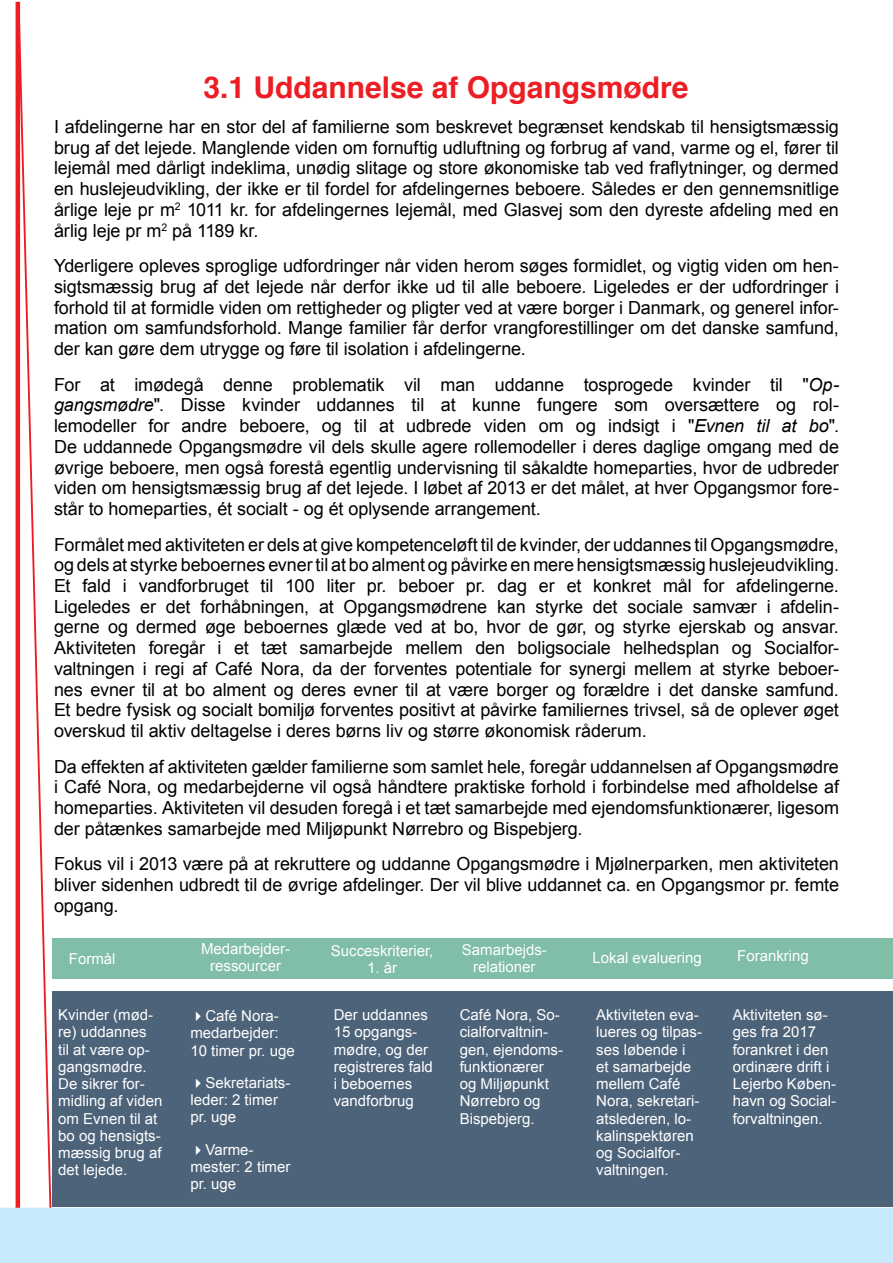
<style>
.page{position:relative;width:893px;height:1263px;background:#fff}
.page>*{position:absolute;margin:0;border:0;box-sizing:border-box;transform-origin:0 0}
.t1{font:700 30px "Helvetica";color:#ed1d24}
.t2{font:18px/20.7px "Arial";letter-spacing:-.005em;color:#000;text-align:justify}
.t3{font:15px/17.2px "Arial";color:#fff}
.s1{font-style:italic}
</style>
<div class="page">
<hr style="left:16px;top:2px;width:4px;height:1259px;background:#ed1d24">
<svg style="left:17px;top:1px;width:37px;height:1207px"></svg>
<div style="left:0;top:1208px;width:893px;height:55px;background:#c7eafc"></div>
<div style="left:53px;top:938px;width:840px;height:40px;background:#80bea7"></div>
<div style="left:53px;top:991px;width:840px;height:216px;background:#4d637a"></div>
<h1 class="t1" style="left:203px;top:63px;width:487px">3.1 Uddannelse af Opgangsmødre</h1>
<p class="t2" style="left:54px;top:117px;width:786px">I afdelingerne har en stor del af familierne som beskrevet begrænset kendskab til hensigtsmæssig brug af det lejede. Manglende viden om fornuftig udluftning og forbrug af vand, varme og el, fører til lejemål med dårligt indeklima, unødig slitage og store økonomiske tab ved fraflytninger, og dermed en huslejeudvikling, der ikke er til fordel for afdelingernes beboere. Således er den gennemsnitlige årlige leje pr m<sup>2</sup> 1011 kr. for afdelingernes lejemål, med Glasvej som den dyreste afdeling med en årlig leje pr m<sup>2</sup> på 1189 kr.</p>
<p class="t2" style="left:54px;top:256px;width:787px">Yderligere opleves sproglige udfordringer når viden herom søges formidlet, og vigtig viden om hen&shy;sigtsmæssig brug af det lejede når derfor ikke ud til alle beboere. Ligeledes er der udfordringer i forhold til at formidle viden om rettigheder og pligter ved at være borger i Danmark, og generel infor&shy;mation om samfundsforhold. Mange familier får derfor vrangforestillinger om det danske samfund, der kan gøre dem utrygge og føre til isolation i afdelingerne.</p>
<p class="t2" style="left:54px;top:374px;width:786px">For at imødegå denne problematik vil man uddanne tosprogede kvinder til "<span class="s1">Op&shy;gangsmødre</span>". Disse kvinder uddannes til at kunne fungere som oversættere og rol&shy;lemodeller for andre beboere, og til at udbrede viden om og indsigt i "<span class="s1">Evnen til at bo</span>".<br>De uddannede Opgangsmødre vil dels skulle agere rollemodeller i deres daglige omgang med de øvrige beboere, men også forestå egentlig undervisning til såkaldte homeparties, hvor de udbreder viden om hensigtsmæssig brug af det lejede. I løbet af 2013 er det målet, at hver Opgangsmor fore&shy;står to homeparties, ét socialt - og ét oplysende arrangement.</p>
<p class="t2" style="left:54px;top:534px;width:786px">Formålet med aktiviteten er dels at give kompetenceløft til de kvinder, der uddannes til Opgangsmødre, og dels at styrke beboernes evner til at bo alment og påvirke en mere hensigtsmæssig huslejeudvikling.<br>Et fald i vandforbruget til 100 liter pr. beboer pr. dag er et konkret mål for afdelingerne.<br>Ligeledes er det forhåbningen, at Opgangsmødrene kan styrke det sociale samvær i afdelin&shy;gerne og dermed øge beboernes glæde ved at bo, hvor de gør, og styrke ejerskab og ansvar.<br>Aktiviteten foregår i et tæt samarbejde mellem den boligsociale helhedsplan og Socialfor&shy;valtningen i regi af Café Nora, da der forventes potentiale for synergi mellem at styrke beboer&shy;nes evner til at bo alment og deres evner til at være borger og forældre i det danske samfund.<br>Et bedre fysisk og socialt bomiljø forventes positivt at påvirke familiernes trivsel, så de oplever øget overskud til aktiv deltagelse i deres børns liv og større økonomisk råderum.</p>
<p class="t2" style="left:54px;top:756px;width:786px">Da effekten af aktiviteten gælder familierne som samlet hele, foregår uddannelsen af Opgangsmødre i Café Nora, og medarbejderne vil også håndtere praktiske forhold i forbindelse med afholdelse af homeparties. Aktiviteten vil desuden foregå i et tæt samarbejde med ejendomsfunktionærer, ligesom der påtænkes samarbejde med Miljøpunkt Nørrebro og Bispebjerg.</p>
<p class="t2" style="left:54px;top:854px;width:786px">Fokus vil i 2013 være på at rekruttere og uddanne Opgangsmødre i Mjølnerparken, men aktiviteten bliver sidenhen udbredt til de øvrige afdelinger. Der vil blive uddannet ca. en Opgangsmor pr. femte opgang.</p>
<p class="t3" style="left:69px;top:950px;width:48px">Formål</p>
<p class="t3" style="left:201px;top:940px;width:91px;text-align:center">Medarbejder&shy;ressourcer</p>
<p class="t3" style="left:331px;top:942px;width:104px">Succeskriterier,</p>
<p class="t3" style="left:367px;top:959px;width:32px">1. år</p>
<p class="t3" style="left:58px;top:1006px;width:106px">Kvinder (mød&shy;re) uddannes<br>til at være op&shy;gangsmødre.<br>De sikrer for&shy;midling af viden om Evnen til at bo og hensigts&shy;mæssig brug af det lejede.</p>
<p class="t3" style="left:190px;top:1007px;width:106px">✔Café Nora&shy;medarbejder:<br>10 timer pr. uge</p>
<p class="t3" style="left:190px;top:1074px;width:102px">✔Sekretariats&shy;leder: 2 timer pr. uge</p>
<p class="t3" style="left:190px;top:1141px;width:102px">✔Varme&shy;mester: 2 timer pr. uge</p>
<p class="t3" style="left:334px;top:1006px;width:101px">Der uddannes<br>15 opgangs&shy;mødre, og der registreres fald i beboernes vandforbrug</p>
<p class="t3" style="left:462px;top:941px;width:87px;text-align:center">Samarbejds&shy;relationer</p>
<p class="t3" style="left:593px;top:950px;width:111px">Lokal evaluering</p>
<p class="t3" style="left:737px;top:947px;width:73px">Forankring</p>
<p class="t3" style="left:460px;top:1006px;width:105px">Café Nora, So&shy;cialforvaltnin&shy;gen, ejendoms&shy;funktionærer og Miljøpunkt<br>Nørrebro og<br>Bispebjerg.</p>
<p class="t3" style="left:596px;top:1006px;width:107px">Aktiviteten eva&shy;lueres og tilpas&shy;ses løbende i<br>et samarbejde mellem Café<br>Nora, sekretari&shy;atslederen, lo&shy;kalinspektøren og Socialfor&shy;valtningen.</p>
<p class="t3" style="left:733px;top:1006px;width:105px">Aktiviteten sø&shy;ges fra 2017 forankret i den ordinære drift i<br>Lejerbo Køben&shy;havn og Social&shy;forvaltningen.</p>
</div>
